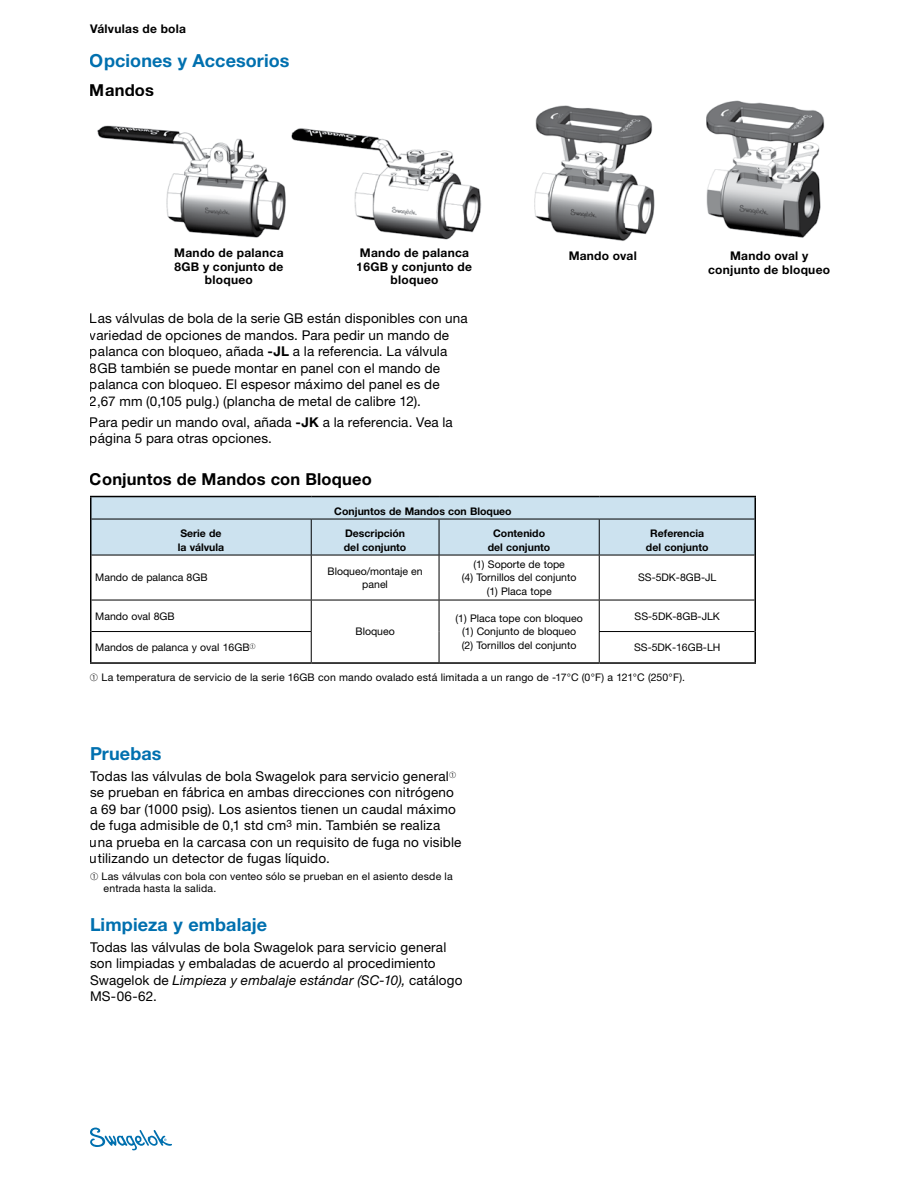
<style>
.page{position:relative;width:918px;height:1188px;background:#fff}
.page>*{position:absolute;margin:0;border:0;box-sizing:border-box;transform-origin:0 0}
.t1{font:700 18px "Helvetica Neue LT Std";letter-spacing:.005em;color:#0070af}
.t2{font:700 16.5px "Helvetica Neue LT Std";letter-spacing:.01em;color:#000}
.t3{font:13.5px/16.5px "Helvetica Neue LT Std";letter-spacing:.01em;color:#000}
.t4{font:700 12px/13.5px "Helvetica Neue LT Std";letter-spacing:.02em;color:#000;text-align:center}
.t5{font:10.5px/13.5px "Helvetica Neue LT Std";color:#000;text-align:center}
.t6{font:700 10.5px/13.5px "Helvetica Neue LT Std";color:#000}
.t7{font:10.5px/12px "Helvetica Neue LT Std";letter-spacing:.02em;color:#000}
.s1{font-weight:700}
.s2{font-style:italic}
</style>
<div class="page">
<svg style="left:90px;top:1128px;width:82px;height:22px"></svg>
<img style="left:97px;top:125px;width:189px;height:113px">
<img style="left:291px;top:128px;width:190px;height:112px">
<img style="left:706px;top:100px;width:119px;height:138px">
<img style="left:534px;top:105px;width:121px;height:136px">
<div style="left:92px;top:497px;width:662px;height:58px;background:#cce2ef"></div>
<hr style="left:90px;top:496px;width:221px;height:1px;background:#000">
<hr style="left:90px;top:497px;width:2px;height:22px;background:#000">
<hr style="left:311px;top:496px;width:128px;height:1px;background:#000">
<hr style="left:439px;top:496px;width:160px;height:1px;background:#000">
<hr style="left:599px;top:496px;width:157px;height:1px;background:#000">
<hr style="left:90px;top:519px;width:2px;height:36px;background:#000">
<hr style="left:90px;top:555px;width:2px;height:45px;background:#000">
<hr style="left:90px;top:600px;width:2px;height:32px;background:#000">
<hr style="left:90px;top:632px;width:2px;height:30px;background:#000">
<hr style="left:92px;top:600px;width:219px;height:1px;background:#000">
<hr style="left:311px;top:600px;width:128px;height:1px;background:#000">
<hr style="left:439px;top:600px;width:160px;height:1px;background:#000">
<hr style="left:92px;top:631px;width:220px;height:1px;background:#000">
<hr style="left:311px;top:662px;width:128px;height:2px;background:#000">
<hr style="left:439px;top:662px;width:160px;height:2px;background:#000">
<hr style="left:311px;top:555px;width:1px;height:45px;background:#000">
<hr style="left:439px;top:555px;width:1px;height:45px;background:#000">
<hr style="left:599px;top:555px;width:1px;height:45px;background:#000">
<hr style="left:311px;top:600px;width:1px;height:31px;background:#000">
<hr style="left:439px;top:600px;width:1px;height:32px;background:#000">
<hr style="left:599px;top:600px;width:1px;height:31px;background:#000">
<hr style="left:439px;top:632px;width:1px;height:30px;background:#000">
<hr style="left:599px;top:600px;width:155px;height:1px;background:#000">
<hr style="left:311px;top:632px;width:1px;height:30px;background:#000">
<hr style="left:599px;top:632px;width:1px;height:30px;background:#000">
<hr style="left:599px;top:631px;width:155px;height:1px;background:#000">
<hr style="left:92px;top:555px;width:219px;height:1px;background:#000">
<hr style="left:311px;top:555px;width:128px;height:1px;background:#000">
<hr style="left:439px;top:555px;width:160px;height:1px;background:#000">
<hr style="left:754px;top:497px;width:2px;height:22px;background:#000">
<hr style="left:311px;top:519px;width:1px;height:36px;background:#000">
<hr style="left:439px;top:519px;width:1px;height:36px;background:#000">
<hr style="left:599px;top:519px;width:1px;height:36px;background:#000">
<hr style="left:599px;top:555px;width:155px;height:1px;background:#000">
<hr style="left:754px;top:519px;width:2px;height:36px;background:#000">
<hr style="left:754px;top:555px;width:2px;height:45px;background:#000">
<hr style="left:754px;top:600px;width:2px;height:32px;background:#000">
<hr style="left:754px;top:632px;width:2px;height:30px;background:#000">
<hr style="left:90px;top:662px;width:221px;height:2px;background:#000">
<hr style="left:599px;top:662px;width:157px;height:2px;background:#000">
<hr style="left:92px;top:519px;width:219px;height:1px;background:#000">
<hr style="left:311px;top:519px;width:128px;height:1px;background:#000">
<hr style="left:439px;top:519px;width:160px;height:1px;background:#000">
<hr style="left:599px;top:519px;width:155px;height:1px;background:#000">
<p class="t4" style="left:90px;top:22px;width:98px">Válvulas de bola</p>
<h1 class="t1" style="left:90px;top:49px;width:201px">Opciones y Accesorios</h1>
<p class="t2" style="left:90px;top:80px;width:66px">Mandos</p>
<p class="t4" style="left:174px;top:246px;width:111px">Mando de palanca<br>8GB y conjunto de bloqueo</p>
<p class="t4" style="left:357px;top:246px;width:117px">Mando de palanca<br>16GB y conjunto de bloqueo</p>
<p class="t3" style="left:90px;top:310px;width:379px">Las válvulas de bola de la serie GB están disponibles con una variedad de opciones de mandos. Para pedir un mando de palanca con bloqueo, añada <span class="s1">-JL</span> a la referencia. La válvula 8GB también se puede montar en panel con el mando de palanca con bloqueo. El espesor máximo del panel es de 2,67 mm (0,105 pulg.) (plancha de metal de calibre 12).</p>
<p class="t3" style="left:90px;top:413px;width:365px">Para pedir un mando oval, añada <span class="s1">-JK</span> a la referencia. Vea la página 5 para otras opciones.</p>
<p class="t2" style="left:90px;top:469px;width:283px">Conjuntos de Mandos con Bloqueo</p>
<p class="t6" style="left:334px;top:504px;width:179px">Conjuntos de Mandos con Bloqueo</p>
<p class="t4" style="left:569px;top:249px;width:70px">Mando oval</p>
<p class="t4" style="left:708px;top:249px;width:124px">Mando oval y conjunto de bloqueo</p>
<p class="t6" style="left:178px;top:526px;width:48px">Serie de la válvula</p>
<p class="t6" style="left:344px;top:526px;width:64px">Descripción del conjunto</p>
<p class="t6" style="left:488px;top:526px;width:64px;text-align:center">Contenido del conjunto</p>
<p class="t6" style="left:646px;top:526px;width:64px;text-align:center">Referencia del conjunto</p>
<p class="t5" style="left:95px;top:571px;width:114px">Mando de palanca 8GB</p>
<p class="t5" style="left:328px;top:564px;width:97px">Bloqueo/montaje en panel</p>
<p class="t5" style="left:462px;top:557px;width:116px">(1) Soporte de tope<br>(4) Tornillos del conjunto (1) Placa tope</p>
<p class="t5" style="left:638px;top:571px;width:80px">SS-5DK-8GB-JL</p>
<p class="t5" style="left:95px;top:609px;width:81px">Mando oval 8GB</p>
<p class="t5" style="left:456px;top:611px;width:129px">(1) Placa tope con bloqueo (1) Conjunto de bloqueo (2) Tornillos del conjunto</p>
<p class="t5" style="left:635px;top:609px;width:87px">SS-5DK-8GB-JLK</p>
<p class="t5" style="left:356px;top:625px;width:41px">Bloqueo</p>
<p class="t5" style="left:95px;top:641px;width:162px">Mandos de palanca y oval 16GB➀</p>
<p class="t5" style="left:634px;top:640px;width:88px">SS-5DK-16GB-LH</p>
<p class="t5" style="left:90px;top:670px;width:595px">➀ La temperatura de servicio de la serie 16GB con mando ovalado está limitada a un rango de -17°C (0°F) a 121°C (250°F).</p>
<h1 class="t1" style="left:90px;top:742px;width:73px">Pruebas</h1>
<p class="t3" style="left:90px;top:768px;width:373px">Todas las válvulas de bola Swagelok para servicio general➀ se prueban en fábrica en ambas direcciones con nitrógeno a 69 bar (1000 psig). Los asientos tienen un caudal máximo de fuga admisible de 0,1 std cm<sup>3</sup> min. También se realiza una prueba en la carcasa con un requisito de fuga no visible utilizando un detector de fugas líquido.</p>
<p class="t7" style="left:104px;top:870px;width:351px;text-indent:-14px">➀ Las válvulas con bola con venteo sólo se prueban en el asiento desde la entrada hasta la salida.</p>
<h1 class="t1" style="left:90px;top:913px;width:179px">Limpieza y embalaje</h1>
<p class="t3" style="left:90px;top:938px;width:374px">Todas las válvulas de bola Swagelok para servicio general son limpiadas y embaladas de acuerdo al procedimiento Swagelok de <span class="s2">Limpieza y embalaje estándar (SC-10),</span> catálogo MS-06-62.</p>
</div>
